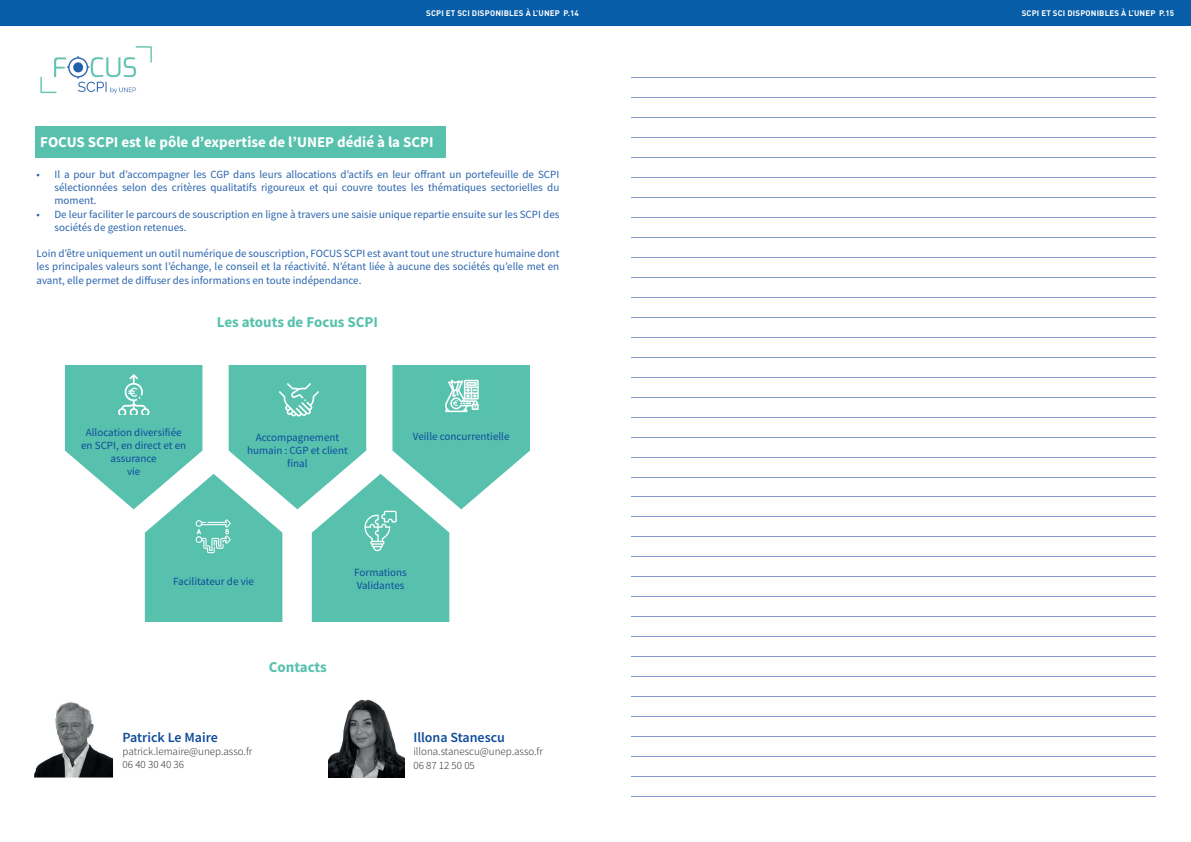
<style>
.page{position:relative;width:1191px;height:842px;background:#fff}
.page>*{position:absolute;margin:0;border:0;box-sizing:border-box;transform-origin:0 0}
.t1{font:700 15px "Source Sans Pro";color:#fff}
.t2{font:700 15px "Source Sans Pro";color:#57c1ae}
.t3{font:600 14px "Source Sans Pro";color:#0f4b9b}
.t4{font:11px/13.2px "Source Sans Pro";color:#2863ad;text-align:justify}
.t5{font:11px/13.2px "Source Sans Pro";color:#0f4b9b;text-align:center}
.t6{font:300 11px/13.2px "Source Sans Pro";color:#231f20}
.t7{font:700 8px "DIN Pro";letter-spacing:.02em;color:#fff}
</style>
<div class="page">
<div style="left:0;top:0;width:604px;height:25px;background:#075da8"></div>
<div style="left:570px;top:0;width:621px;height:25px;background:#075da8"></div>
<hr style="left:631px;top:78px;width:524px;height:1px;background:#859acb">
<hr style="left:631px;top:397px;width:524px;height:1px;background:#859acb">
<hr style="left:631px;top:237px;width:524px;height:1px;background:#859acb">
<hr style="left:631px;top:557px;width:524px;height:1px;background:#859acb">
<hr style="left:631px;top:158px;width:524px;height:1px;background:#859acb">
<hr style="left:631px;top:477px;width:524px;height:1px;background:#859acb">
<hr style="left:631px;top:317px;width:524px;height:1px;background:#859acb">
<hr style="left:631px;top:636px;width:524px;height:1px;background:#859acb">
<hr style="left:631px;top:716px;width:524px;height:1px;background:#859acb">
<hr style="left:631px;top:118px;width:524px;height:1px;background:#859acb">
<hr style="left:631px;top:437px;width:524px;height:1px;background:#859acb">
<hr style="left:631px;top:277px;width:524px;height:1px;background:#859acb">
<hr style="left:631px;top:596px;width:524px;height:1px;background:#859acb">
<hr style="left:631px;top:197px;width:524px;height:1px;background:#859acb">
<hr style="left:631px;top:517px;width:524px;height:1px;background:#859acb">
<hr style="left:631px;top:357px;width:524px;height:1px;background:#859acb">
<hr style="left:631px;top:676px;width:524px;height:1px;background:#859acb">
<hr style="left:631px;top:756px;width:524px;height:1px;background:#859acb">
<hr style="left:631px;top:796px;width:524px;height:1px;background:#859acb">
<hr style="left:631px;top:98px;width:524px;height:1px;background:#859acb">
<hr style="left:631px;top:417px;width:524px;height:1px;background:#859acb">
<hr style="left:631px;top:257px;width:524px;height:1px;background:#859acb">
<hr style="left:631px;top:576px;width:524px;height:1px;background:#859acb">
<hr style="left:631px;top:177px;width:524px;height:1px;background:#859acb">
<hr style="left:631px;top:497px;width:524px;height:1px;background:#859acb">
<hr style="left:631px;top:337px;width:524px;height:1px;background:#859acb">
<hr style="left:631px;top:656px;width:524px;height:1px;background:#859acb">
<hr style="left:631px;top:736px;width:524px;height:1px;background:#859acb">
<hr style="left:631px;top:138px;width:524px;height:1px;background:#859acb">
<hr style="left:631px;top:457px;width:524px;height:1px;background:#859acb">
<hr style="left:631px;top:297px;width:524px;height:1px;background:#859acb">
<hr style="left:631px;top:616px;width:524px;height:1px;background:#859acb">
<hr style="left:631px;top:217px;width:524px;height:1px;background:#859acb">
<hr style="left:631px;top:537px;width:524px;height:1px;background:#859acb">
<hr style="left:631px;top:377px;width:524px;height:1px;background:#859acb">
<hr style="left:631px;top:696px;width:524px;height:1px;background:#859acb">
<hr style="left:631px;top:776px;width:524px;height:1px;background:#859acb">
<img style="left:40px;top:46px;width:112px;height:48px">
<div style="left:35px;top:126px;width:410px;height:31px;background:#57c1ae"></div>
<svg style="left:65px;top:365px;width:465px;height:257px"></svg>
<img style="left:116px;top:373px;width:35px;height:42px">
<img style="left:363px;top:509px;width:35px;height:43px">
<img style="left:275px;top:375px;width:45px;height:47px">
<img style="left:195px;top:516px;width:38px;height:40px">
<img style="left:437px;top:372px;width:48px;height:42px">
<img style="left:34px;top:702px;width:79px;height:75px">
<img style="left:80px;top:702px;width:33px;height:7px">
<img style="left:328px;top:699px;width:77px;height:78px">
<p class="t7" style="left:426px;top:6px;width:154px">SCPI ET SCI DISPONIBLES À L’UNEP P.14</p>
<p class="t7" style="left:1021px;top:6px;width:154px">SCPI ET SCI DISPONIBLES À L’UNEP P.15</p>
<h1 class="t1" style="left:40px;top:131px;width:395px">FOCUS SCPI est le pôle d’expertise de l’UNEP dédié à la SCPI</h1>
<p class="t4" style="left:54px;top:168px;width:506px;text-indent:-18px">• Il a pour but d’accompagner les CGP dans leurs allocations d’actifs en leur offrant un portefeuille de SCPI sélectionnées selon des critères qualitatifs rigoureux et qui couvre toutes les thématiques sectorielles du moment.</p>
<p class="t4" style="left:54px;top:207px;width:506px;text-indent:-18px">• De leur faciliter le parcours de souscription en ligne à travers une saisie unique repartie ensuite sur les SCPI des sociétés de gestion retenues.</p>
<p class="t4" style="left:36px;top:247px;width:524px">Loin d’être uniquement un outil numérique de souscription, FOCUS SCPI est avant tout une structure humaine dont les principales valeurs sont l’échange, le conseil et la réactivité. N’étant liée à aucune des sociétés qu’elle met en avant, elle permet de diffuser des informations en toute indépendance.</p>
<h1 class="t2" style="left:217px;top:312px;width:163px">Les atouts de Focus SCPI</h1>
<p class="t5" style="left:81px;top:425px;width:107px">Allocation diversifiée en SCPI, en direct et en assurance<br>vie</p>
<p class="t5" style="left:247px;top:430px;width:102px">Accompagnement humain : CGP et client final</p>
<p class="t5" style="left:413px;top:430px;width:98px">Veille concurrentielle</p>
<p class="t5" style="left:173px;top:575px;width:82px">Facilitateur de vie</p>
<p class="t5" style="left:354px;top:566px;width:54px;text-align:left">Formations<br>Validantes</p>
<h1 class="t2" style="left:269px;top:656px;width:60px">Contacts</h1>
<p class="t3" style="left:123px;top:728px;width:97px">Patrick Le Maire</p>
<p class="t6" style="left:123px;top:744px;width:131px">patrick.lemaire@unep.asso.fr<br>06 40 30 40 36</p>
<p class="t3" style="left:413px;top:728px;width:93px">Illona Stanescu</p>
<p class="t6" style="left:413px;top:745px;width:131px">illona.stanescu@unep.asso.fr<br>06 87 12 50 05</p>
</div>
